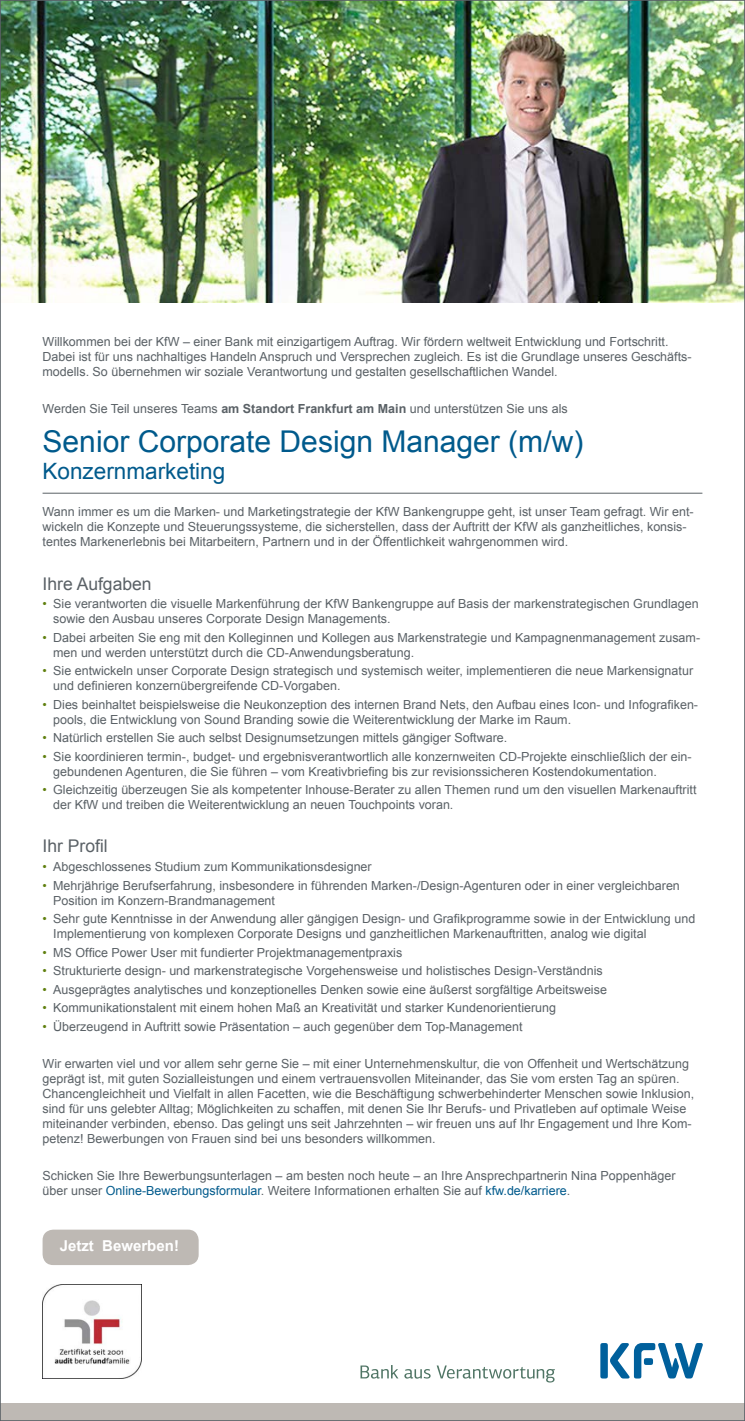
<style>
.page{position:relative;width:745px;height:1421px;background:#fff}
.page>*{position:absolute;margin:0;border:0;box-sizing:border-box;transform-origin:0 0}
.t1{font:30px "Arial";color:#005a8c}
.t2{font:22.5px "Arial";color:#005a8c}
.t3{font:17.5px "Arial";color:#5a6166}
.t4{font:700 15px "Arial";color:#fff}
.t5{font:12.5px/15px "Arial";color:#5a6166}
.s1{font-weight:700}
.s2{color:#60800f}
.s3{color:#005a8c}
</style>
<div class="page">
<img style="left:2px;top:2px;width:740px;height:300px">
<hr style="left:43px;top:493px;width:659px;height:1px;background:#5a6166">
<div style="left:43px;top:1230px;width:155px;height:35px;background:#beb9b4;border-radius:11px"></div>
<img style="left:43px;top:1285px;width:99px;height:94px">
<svg style="left:360px;top:1365px;width:38px;height:13px"></svg>
<svg style="left:404px;top:1369px;width:26px;height:10px"></svg>
<svg style="left:436px;top:1365px;width:118px;height:17px"></svg>
<div style="left:600px;top:1343px;width:7px;height:35px;background:#00609c;border-radius:3px"></div>
<svg style="left:610px;top:1343px;width:92px;height:35px"></svg>
<div style="left:0;top:1403px;width:744px;height:18px;background:#beb9b4"></div>
<p class="t5" style="left:43px;top:334px;width:650px">Willkommen bei der KfW – einer Bank mit einzigartigem Auftrag. Wir fördern weltweit Entwicklung und Fortschritt.<br>Dabei ist für uns nachhaltiges Handeln Anspruch und Versprechen zugleich. Es ist die Grundlage unseres Geschäfts&shy;modells. So übernehmen wir soziale Verantwortung und gestalten gesellschaftlichen Wandel.</p>
<p class="t5" style="left:43px;top:401px;width:526px">Werden Sie Teil unseres Teams <span class="s1">am Standort Frankfurt am Main</span> und unterstützen Sie uns als</p>
<h1 class="t1" style="left:43px;top:422px;width:542px">Senior Corporate Design Manager (m/w)</h1>
<h2 class="t2" style="left:43px;top:457px;width:184px">Konzernmarketing</h2>
<p class="t5" style="left:43px;top:505px;width:652px">Wann immer es um die Marken- und Marketingstrategie der KfW Bankengruppe geht, ist unser Team gefragt. Wir ent&shy;wickeln die Konzepte und Steuerungssysteme, die sicherstellen, dass der Auftritt der KfW als ganzheitliches, konsis&shy;tentes Markenerlebnis bei Mitarbeitern, Partnern und in der Öffentlichkeit wahrgenommen wird.</p>
<h3 class="t3" style="left:43px;top:572px;width:110px">Ihre Aufgaben</h3>
<p class="t5" style="left:53px;top:596px;width:646px;text-indent:-11px"><span class="s2">•</span> Sie verantworten die visuelle Markenführung der KfW Bankengruppe auf Basis der markenstrategischen Grundlagen sowie den Ausbau unseres Corporate Design Managements.</p>
<p class="t5" style="left:53px;top:630px;width:648px;text-indent:-11px"><span class="s2">•</span> Dabei arbeiten Sie eng mit den Kolleginnen und Kollegen aus Markenstrategie und Kampagnenmanagement zusam&shy;men und werden unterstützt durch die CD-Anwendungsberatung.</p>
<p class="t5" style="left:53px;top:663px;width:641px;text-indent:-11px"><span class="s2">•</span> Sie entwickeln unser Corporate Design strategisch und systemisch weiter, implementieren die neue Markensignatur und definieren konzernübergreifende CD-Vorgaben.</p>
<p class="t5" style="left:53px;top:697px;width:646px;text-indent:-11px"><span class="s2">•</span> Dies beinhaltet beispielsweise die Neukonzeption des internen Brand Nets, den Aufbau eines Icon- und Infografiken&shy;pools, die Entwicklung von Sound Branding sowie die Weiterentwicklung der Marke im Raum.</p>
<p class="t5" style="left:43px;top:730px;width:466px"><span class="s2">•</span> Natürlich erstellen Sie auch selbst Designumsetzungen mittels gängiger Software.</p>
<p class="t5" style="left:53px;top:749px;width:639px;text-indent:-11px"><span class="s2">•</span> Sie koordinieren termin-, budget- und ergebnisverantwortlich alle konzernweiten CD-Projekte einschließlich der ein&shy;gebundenen Agenturen, die Sie führen – vom Kreativbriefing bis zur revisionssicheren Kostendokumentation.</p>
<p class="t5" style="left:53px;top:783px;width:644px;text-indent:-11px"><span class="s2">•</span> Gleichzeitig überzeugen Sie als kompetenter Inhouse-Berater zu allen Themen rund um den visuellen Markenauftritt der KfW und treiben die Weiterentwicklung an neuen Touchpoints voran.</p>
<h3 class="t3" style="left:43px;top:835px;width:67px">Ihr Profil</h3>
<p class="t5" style="left:43px;top:859px;width:330px"><span class="s2">•</span> Abgeschlossenes Studium zum Kommunikationsdesigner</p>
<p class="t5" style="left:53px;top:878px;width:627px;text-indent:-11px"><span class="s2">•</span> Mehrjährige Berufserfahrung, insbesondere in führenden Marken-/Design-Agenturen oder in einer vergleichbaren<br>Position im Konzern-Brandmanagement</p>
<p class="t5" style="left:53px;top:911px;width:643px;text-indent:-11px"><span class="s2">•</span> Sehr gute Kenntnisse in der Anwendung aller gängigen Design- und Grafikprogramme sowie in der Entwicklung und<br>Implementierung von komplexen Corporate Designs und ganzheitlichen Markenauftritten, analog wie digital</p>
<p class="t5" style="left:43px;top:945px;width:361px"><span class="s2">•</span> MS Office Power User mit fundierter Projektmanagementpraxis</p>
<p class="t5" style="left:43px;top:963px;width:561px"><span class="s2">•</span> Strukturierte design- und markenstrategische Vorgehensweise und holistisches Design-Verständnis</p>
<p class="t5" style="left:43px;top:982px;width:565px"><span class="s2">•</span> Ausgeprägtes analytisches und konzeptionelles Denken sowie eine äußerst sorgfältige Arbeitsweise</p>
<p class="t5" style="left:43px;top:1000px;width:514px"><span class="s2">•</span> Kommunikationstalent mit einem hohen Maß an Kreativität und starker Kundenorientierung</p>
<p class="t5" style="left:43px;top:1019px;width:481px"><span class="s2">•</span> Überzeugend in Auftritt sowie Präsentation – auch gegenüber dem Top-Management</p>
<p class="t5" style="left:43px;top:1056px;width:652px">Wir erwarten viel und vor allem sehr gerne Sie – mit einer Unternehmenskultur, die von Offenheit und Wertschätzung geprägt ist, mit guten Sozialleistungen und einem vertrauensvollen Miteinander, das Sie vom ersten Tag an spüren.<br>Chancengleichheit und Vielfalt in allen Facetten, wie die Beschäftigung schwerbehinderter Menschen sowie Inklusion, sind für uns gelebter Alltag; Möglichkeiten zu schaffen, mit denen Sie Ihr Berufs- und Privatleben auf optimale Weise miteinander verbinden, ebenso. Das gelingt uns seit Jahrzehnten – wir freuen uns auf Ihr Engagement und Ihre Kom&shy;petenz! Bewerbungen von Frauen sind bei uns besonders willkommen.</p>
<p class="t5" style="left:43px;top:1168px;width:634px">Schicken Sie Ihre Bewerbungsunterlagen – am besten noch heute – an Ihre Ansprechpartnerin Nina Poppenhäger über unser <span class="s3">Online-Bewerbungsformular</span>. Weitere Informationen erhalten Sie auf <span class="s3">kfw.de/karriere</span>.</p>
<p class="t4" style="left:60px;top:1236px;width:121px">Jetzt Bewerben!</p>
</div>
